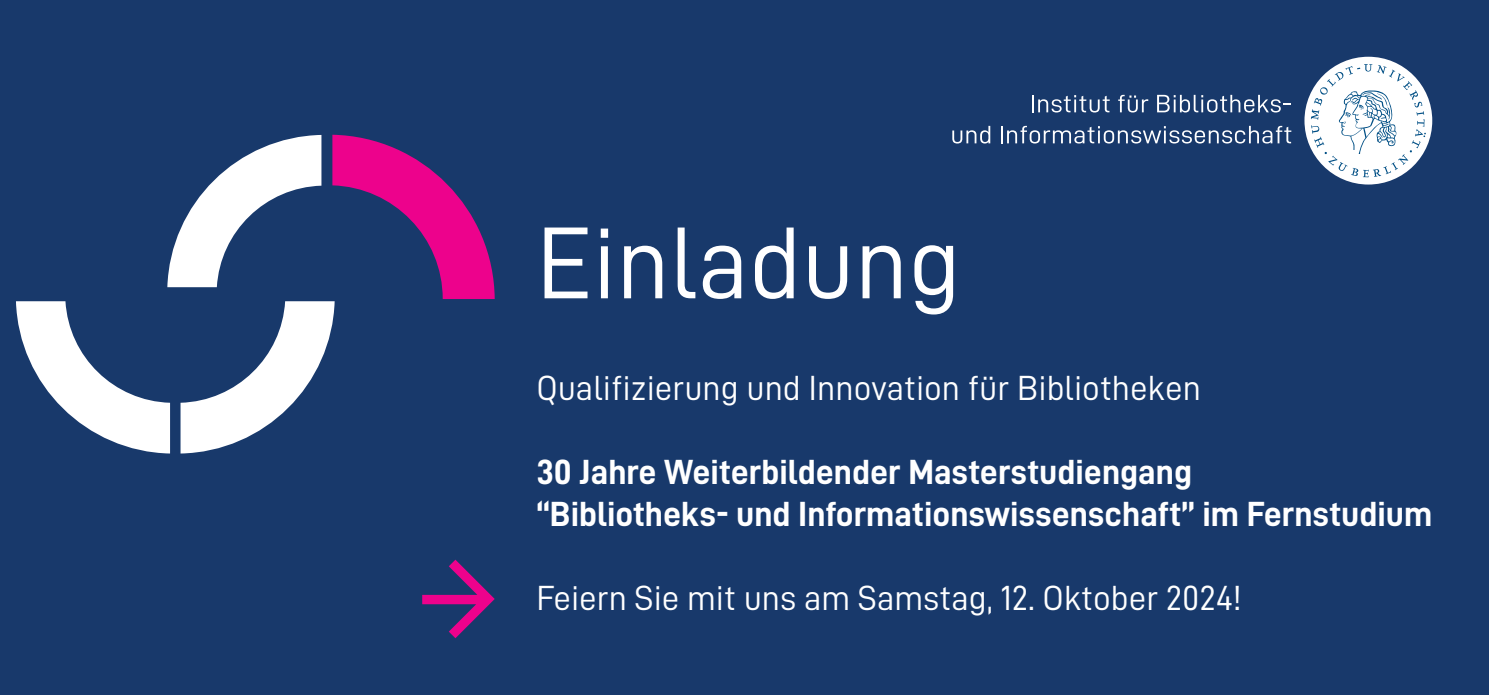
<style>
.page{position:relative;width:1489px;height:695px;background:#fff}
.page>*{position:absolute;margin:0;border:0;box-sizing:border-box;transform-origin:0 0}
.p_D-DIN_regular_10pt{font:102.5px "D DIN";color:#fff}
.p_D-DIN_regular_10pt-2{font:35px "D DIN Bold";color:#fff}
.p_D-DIN_regular_10pt-3{font:35px "D DIN";color:#fff}
</style>
<div class="page">
<div style="left:0;top:0;width:1488px;height:694px;background:#18396b"></div>
<svg style="left:16px;top:135px;width:478px;height:318px"></svg>
<svg style="left:422px;top:559px;width:72px;height:79px"></svg>
<div style="left:1304px;top:57px;width:127px;height:127px;background:#fff;border-radius:50%"></div>
<svg style="left:1310px;top:64px;width:115px;height:113px"></svg>
<svg style="left:1032px;top:95px;width:77px;height:17px"></svg>
<svg style="left:1118px;top:95px;width:30px;height:17px"></svg>
<svg style="left:1157px;top:95px;width:133px;height:17px"></svg>
<svg style="left:952px;top:126px;width:38px;height:17px"></svg>
<svg style="left:1001px;top:126px;width:290px;height:17px"></svg>
<p class="p_D-DIN_regular_10pt" style="left:536px;top:207px;width:426px">Einladung</p>
<p class="p_D-DIN_regular_10pt-3" style="left:536px;top:368px;width:666px">Qualifizierung und Innovation für Bibliotheken</p>
<p class="p_D-DIN_regular_10pt-2" style="left:536px;top:452px;width:657px">30 Jahre Weiterbildender Masterstudiengang</p>
<p class="p_D-DIN_regular_10pt-2" style="left:536px;top:494px;width:897px">“Bibliotheks- und Informationswissenschaft” im Fernstudium</p>
<p class="p_D-DIN_regular_10pt-3" style="left:536px;top:578px;width:706px">Feiern Sie mit uns am Samstag, 12. Oktober 2024!</p>
</div>
